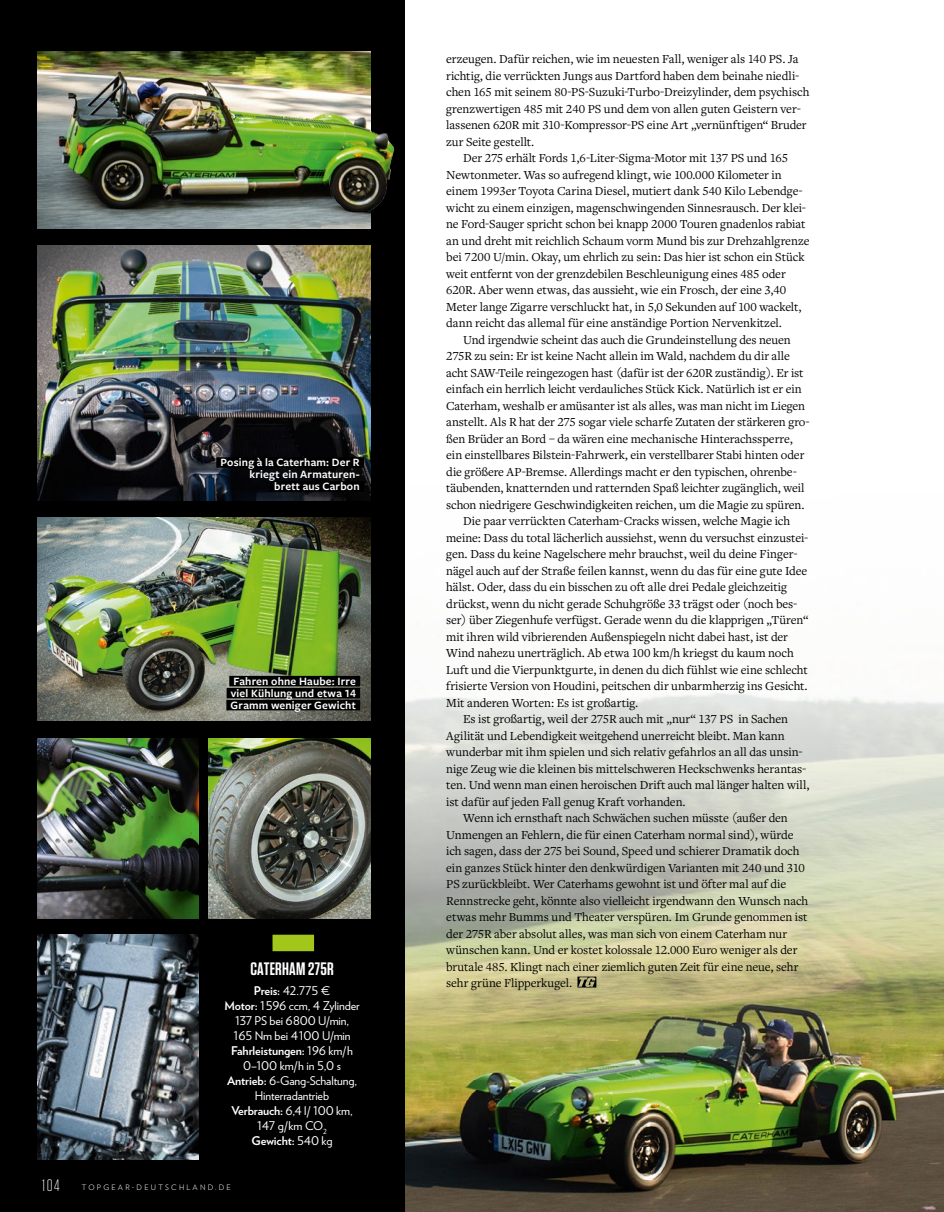
<style>
.page{position:relative;width:944px;height:1212px;background:#fff}
.page>*{position:absolute;margin:0;border:0;box-sizing:border-box;transform-origin:0 0}
.t1{font:600 18px "Tungsten";letter-spacing:.015em;color:#fff}
.t2{font:300 16.5px "Tungsten";color:#fff}
.t3{font:12.75px "Freight Text Pro";letter-spacing:-.005em;color:#000}
.t4{font:12px/15px "Verlag";letter-spacing:-.01em;color:#fff;text-align:center}
.t5{font:600 11.7px/12px "Freight Sans Pro";letter-spacing:.015em;color:#fff;text-align:right}
.t6{font:300 7.5px "Verlag";letter-spacing:.3em;color:#fff}
.s1{font-weight:700}
</style>
<div class="page">
<img style="left:405px;top:693px;width:539px;height:519px">
<div style="left:0;top:0;width:405px;height:1212px;background:#000"></div>
<svg style="left:577px;top:976px;width:19px;height:11px"></svg>
<img style="left:38px;top:738px;width:160px;height:180px">
<img style="left:208px;top:738px;width:162px;height:180px">
<img style="left:38px;top:935px;width:160px;height:225px">
<img style="left:38px;top:245px;width:332px;height:255px">
<img style="left:38px;top:51px;width:332px;height:177px">
<div style="left:216px;top:457px;width:148px;height:11px;background:#000"></div>
<div style="left:270px;top:481px;width:94px;height:11px;background:#000"></div>
<img style="left:38px;top:517px;width:332px;height:204px">
<img style="left:136px;top:51px;width:259px;height:172px">
<div style="left:229px;top:676px;width:131px;height:10px;background:#000"></div>
<div style="left:227px;top:688px;width:133px;height:10px;background:#000"></div>
<div style="left:226px;top:700px;width:134px;height:10px;background:#000"></div>
<div style="left:273px;top:935px;width:41px;height:16px;background:#a2c619"></div>
<p class="t5" style="left:221px;top:456px;width:141px">Posing à la Caterham: Der R kriegt ein Armaturen-<br>brett aus Carbon</p>
<p class="t5" style="left:231px;top:674px;width:127px;text-align:justify">Fahren ohne Haube: Irre viel Kühlung und etwa 14<br>Gramm weniger Gewicht</p>
<h1 class="t1" style="left:250px;top:959px;width:85px">CATERHAM 275R</h1>
<p class="t4" style="left:224px;top:983px;width:137px"><span class="s1">Preis:</span> 42.775 €<br><span class="s1">Motor:</span> 1 596 ccm, 4 Zylinder<br>137 PS bei 6 800 U/min,<br>165 Nm bei 4 100 U/min<br><span class="s1">Fahrleistungen:</span> 196 km/h<br>0–100 km/h in 5,0 s<br><span class="s1">Antrieb:</span> 6-Gang-Schaltung,<br>Hinterradantrieb<br><span class="s1">Verbrauch:</span> 6,4 l/ 100 km,<br>147 g/km CO<sub>2<br></sub><span class="s1">Gewicht:</span> 540 kg</p>
<p class="t2" style="left:42px;top:1176px;width:19px">104</p>
<p class="t6" style="left:82px;top:1182px;width:150px">TOPGEAR-DEUTSCHLAND.DE</p>
<p class="t3" style="left:446px;top:51px;width:354px">erzeugen. Dafür reichen, wie im neuesten Fall, weniger als 140 PS. Ja</p>
<p class="t3" style="left:446px;top:67px;width:355px">richtig, die verrückten Jungs aus Dartford haben dem beinahe niedli-</p>
<p class="t3" style="left:446px;top:84px;width:365px">chen 165 mit seinem 80-PS-Suzuki-Turbo-Dreizylinder, dem psychisch</p>
<p class="t3" style="left:446px;top:100px;width:356px">grenzwertigen 485 mit 240 PS und dem von allen guten Geistern ver-</p>
<p class="t3" style="left:446px;top:117px;width:362px">lassenen 620R mit 310-Kompressor-PS eine Art „vernünftigen“ Bruder</p>
<p class="t3" style="left:446px;top:133px;width:90px">zur Seite gestellt.</p>
<p class="t3" style="left:463px;top:150px;width:326px">Der 275 erhält Fords 1,6-Liter-Sigma-Motor mit 137 PS und 165</p>
<p class="t3" style="left:446px;top:166px;width:337px">Newtonmeter. Was so aufregend klingt, wie 100.000 Kilometer in</p>
<p class="t3" style="left:446px;top:183px;width:358px">einem 1993er Toyota Carina Diesel, mutiert dank 540 Kilo Lebendge-</p>
<p class="t3" style="left:446px;top:199px;width:361px">wicht zu einem einzigen, magenschwingenden Sinnesrausch. Der klei-</p>
<p class="t3" style="left:446px;top:216px;width:361px">ne Ford-Sauger spricht schon bei knapp 2 000 Touren gnadenlos rabiat</p>
<p class="t3" style="left:446px;top:232px;width:365px">an und dreht mit reichlich Schaum vorm Mund bis zur Drehzahlgrenze</p>
<p class="t3" style="left:446px;top:249px;width:360px">bei 7 200 U/min. Okay, um ehrlich zu sein: Das hier ist schon ein Stück</p>
<p class="t3" style="left:446px;top:265px;width:341px">weit entfernt von der grenzdebilen Beschleunigung eines 485 oder</p>
<p class="t3" style="left:446px;top:282px;width:342px">620R. Aber wenn etwas, das aussieht, wie ein Frosch, der eine 3,40</p>
<p class="t3" style="left:446px;top:298px;width:357px">Meter lange Zigarre verschluckt hat, in 5,0 Sekunden auf 100 wackelt,</p>
<p class="t3" style="left:446px;top:315px;width:337px">dann reicht das allemal für eine anständige Portion Nervenkitzel.</p>
<p class="t3" style="left:463px;top:331px;width:329px">Und irgendwie scheint das auch die Grundeinstellung des neuen</p>
<p class="t3" style="left:446px;top:348px;width:345px">275R zu sein: Er ist keine Nacht allein im Wald, nachdem du dir alle</p>
<p class="t3" style="left:446px;top:364px;width:359px">acht SAW-Teile reingezogen hast (dafür ist der 620R zuständig). Er ist</p>
<p class="t3" style="left:446px;top:381px;width:357px">einfach ein herrlich leicht verdauliches Stück Kick. Natürlich ist er ein</p>
<p class="t3" style="left:446px;top:397px;width:360px">Caterham, weshalb er amüsanter ist als alles, was man nicht im Liegen</p>
<p class="t3" style="left:446px;top:414px;width:365px">anstellt. Als R hat der 275 sogar viele scharfe Zutaten der stärkeren gro-</p>
<p class="t3" style="left:446px;top:430px;width:348px">ßen Brüder an Bord – da wären eine mechanische Hinterachssperre,</p>
<p class="t3" style="left:446px;top:447px;width:360px">ein einstellbares Bilstein-Fahrwerk, ein verstellbarer Stabi hinten oder</p>
<p class="t3" style="left:446px;top:463px;width:352px">die größere AP-Bremse. Allerdings macht er den typischen, ohrenbe-</p>
<p class="t3" style="left:446px;top:480px;width:360px">täubenden, knatternden und ratternden Spaß leichter zugänglich, weil</p>
<p class="t3" style="left:446px;top:496px;width:360px">schon niedrigere Geschwindigkeiten reichen, um die Magie zu spüren.</p>
<p class="t3" style="left:463px;top:513px;width:328px">Die paar verrückten Caterham-Cracks wissen, welche Magie ich</p>
<p class="t3" style="left:446px;top:529px;width:364px">meine: Dass du total lächerlich aussiehst, wenn du versuchst einzustei-</p>
<p class="t3" style="left:446px;top:546px;width:353px">gen. Dass du keine Nagelschere mehr brauchst, weil du deine Finger-</p>
<p class="t3" style="left:446px;top:562px;width:363px">nägel auch auf der Straße feilen kannst, wenn du das für eine gute Idee</p>
<p class="t3" style="left:446px;top:579px;width:342px">hälst. Oder, dass du ein bisschen zu oft alle drei Pedale gleichzeitig</p>
<p class="t3" style="left:446px;top:595px;width:353px">drückst, wenn du nicht gerade Schuhgröße 33 trägst oder (noch bes-</p>
<p class="t3" style="left:446px;top:612px;width:364px">ser) über Ziegenhufe verfügst. Gerade wenn du die klapprigen „Türen“</p>
<p class="t3" style="left:446px;top:628px;width:343px">mit ihren wild vibrierenden Außenspiegeln nicht dabei hast, ist der</p>
<p class="t3" style="left:446px;top:645px;width:349px">Wind nahezu unerträglich. Ab etwa 100 km/h kriegst du kaum noch</p>
<p class="t3" style="left:446px;top:661px;width:363px">Luft und die Vierpunktgurte, in denen du dich fühlst wie eine schlecht</p>
<p class="t3" style="left:446px;top:678px;width:363px">frisierte Version von Houdini, peitschen dir unbarmherzig ins Gesicht.</p>
<p class="t3" style="left:446px;top:694px;width:194px">Mit anderen Worten: Es ist großartig.</p>
<p class="t3" style="left:463px;top:711px;width:326px">Es ist großartig, weil der 275R auch mit „nur“ 137 PS in Sachen</p>
<p class="t3" style="left:446px;top:727px;width:340px">Agilität und Lebendigkeit weitgehend unerreicht bleibt. Man kann</p>
<p class="t3" style="left:446px;top:744px;width:358px">wunderbar mit ihm spielen und sich relativ gefahrlos an all das unsin-</p>
<p class="t3" style="left:446px;top:760px;width:362px">nige Zeug wie die kleinen bis mittelschweren Heckschwenks herantas-</p>
<p class="t3" style="left:446px;top:777px;width:365px">ten. Und wenn man einen heroischen Drift auch mal länger halten will,</p>
<p class="t3" style="left:446px;top:793px;width:241px">ist dafür auf jeden Fall genug Kraft vorhanden.</p>
<p class="t3" style="left:463px;top:810px;width:326px">Wenn ich ernsthaft nach Schwächen suchen müsste (außer den</p>
<p class="t3" style="left:446px;top:826px;width:349px">Unmengen an Fehlern, die für einen Caterham normal sind), würde</p>
<p class="t3" style="left:446px;top:843px;width:355px">ich sagen, dass der 275 bei Sound, Speed und schierer Dramatik doch</p>
<p class="t3" style="left:446px;top:859px;width:360px">ein ganzes Stück hinter den denkwürdigen Varianten mit 240 und 310</p>
<p class="t3" style="left:446px;top:876px;width:341px">PS zurückbleibt. Wer Caterhams gewohnt ist und öfter mal auf die</p>
<p class="t3" style="left:446px;top:892px;width:364px">Rennstrecke geht, könnte also vielleicht irgendwann den Wunsch nach</p>
<p class="t3" style="left:446px;top:909px;width:363px">etwas mehr Bumms und Theater verspüren. Im Grunde genommen ist</p>
<p class="t3" style="left:446px;top:925px;width:342px">der 275R aber absolut alles, was man sich von einem Caterham nur</p>
<p class="t3" style="left:446px;top:942px;width:353px">wünschen kann. Und er kostet kolossale 12.000 Euro weniger als der</p>
<p class="t3" style="left:446px;top:958px;width:354px">brutale 485. Klingt nach einer ziemlich guten Zeit für eine neue, sehr</p>
<p class="t3" style="left:446px;top:975px;width:128px">sehr grüne Flipperkugel.</p>
</div>
